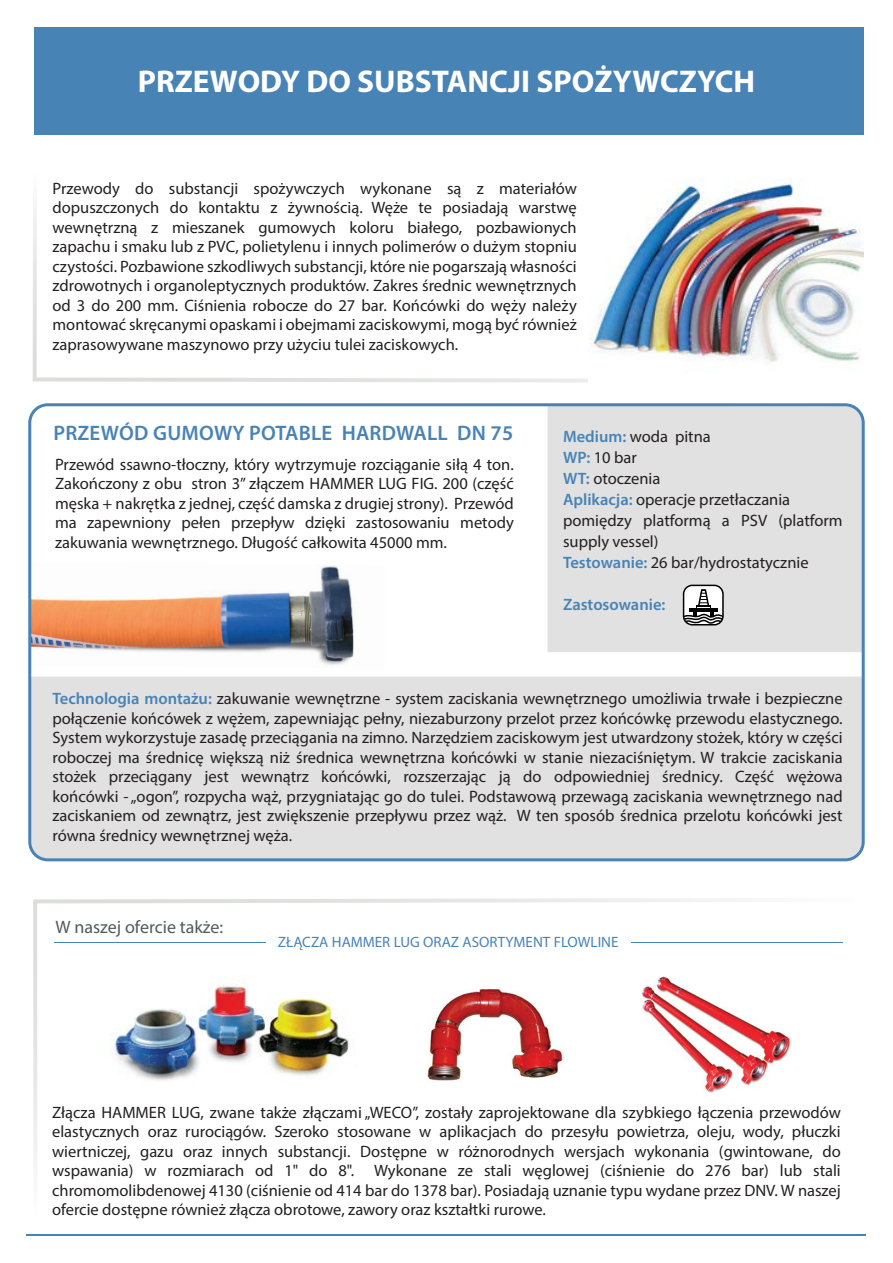
<style>
.page{position:relative;width:893px;height:1263px;background:#fff}
.page>*{position:absolute;margin:0;border:0;box-sizing:border-box;transform-origin:0 0}
.t1{font:700 31.5px "Myriad Pro";color:#fff}
.t2{font:600 21px "Myriad Pro";letter-spacing:.01em;color:#4883b6}
.t3{font:18px "Myriad Pro";color:#515b60}
.t4{font:16.5px/19.5px "Myriad Pro";color:#231f20;text-align:justify}
.t5{font:600 16.5px "Myriad Pro";color:#4883b6}
.t6{font:15px "Myriad Pro";color:#4883b6}
.s1{font-weight:600;color:#4883b6}
</style>
<div class="page">
<div style="left:547px;top:407px;width:314px;height:245px;background:#e1e1e1"></div>
<div style="left:34px;top:27px;width:829px;height:108px;background:#4883b6"></div>
<svg style="left:33px;top:206px;width:4px;height:175px"></svg>
<svg style="left:36px;top:377px;width:552px;height:5px"></svg>
<div style="left:32px;top:677px;width:829px;height:185px;background:#e1e1e1"></div>
<img style="left:589px;top:178px;width:274px;height:184px">
<img style="left:32px;top:566px;width:322px;height:100px">
<div style="left:684px;top:585px;width:39px;height:40px;background:#fff;border-radius:9px"></div>
<div style="left:683px;top:585px;width:41px;height:40px;border:2px solid #000;border-radius:9px"></div>
<svg style="left:682px;top:589px;width:43px;height:37px"></svg>
<div style="left:28px;top:403px;width:837px;height:458px;border:3px solid #4883b6;border-radius:18px"></div>
<svg style="left:33px;top:903px;width:4px;height:267px"></svg>
<svg style="left:33px;top:898px;width:699px;height:5px"></svg>
<hr style="left:54px;top:941px;width:211px;height:1px;background:#4883b6">
<hr style="left:631px;top:941px;width:212px;height:1px;background:#4883b6">
<img style="left:114px;top:985px;width:235px;height:96px">
<hr style="left:27px;top:1234px;width:839px;height:2px;background:#4883b6">
<img style="left:427px;top:988px;width:138px;height:93px">
<img style="left:641px;top:977px;width:149px;height:116px">
<h1 class="t1" style="left:138px;top:60px;width:619px">PRZEWODY DO SUBSTANCJI SPOŻYWCZYCH</h1>
<p class="t4" style="left:53px;top:178px;width:526px">Przewody do substancji spożywczych wykonane są z materiałów dopuszczonych do kontaktu z żywnością. Węże te posiadają warstwę wewnętrzną z mieszanek gumowych koloru białego, pozbawionych zapachu i smaku lub z PVC, polietylenu i innych polimerów o dużym stopniu czystości. Pozbawione szkodliwych substancji, które nie pogarszają własności zdrowotnych i organoleptycznych produktów. Zakres średnic wewnętrznych od 3 do 200 mm. Ciśnienia robocze do 27 bar. Końcówki do węży należy montować skręcanymi opaskami i obejmami zaciskowymi, mogą być również zaprasowywane maszynowo przy użyciu tulei zaciskowych.</p>
<p class="t2" style="left:53px;top:419px;width:461px">PRZEWÓD GUMOWY POTABLE HARDWALL DN 75</p>
<p class="t4" style="left:55px;top:454px;width:460px">Przewód ssawno-tłoczny, który wytrzymuje rozciąganie siłą 4 ton.<br>Zakończony z obu stron 3” złączem HAMMER LUG FIG. 200 (część męska + nakrętka z jednej, część damska z drugiej strony). Przewód ma zapewniony pełen przepływ dzięki zastosowaniu metody zakuwania wewnętrznego. Długość całkowita 45000 mm.</p>
<p class="t4" style="left:563px;top:426px;width:281px;line-height:21px;text-align:left"><span class="s1">Medium:</span> woda pitna<br><span class="s1">WP:</span> 10 bar<br><span class="s1">WT:</span> otoczenia<br><span class="s1">Aplikacja:</span> operacje przetłaczania pomiędzy platformą a PSV (platform supply vessel)<br><span class="s1">Testowanie:</span> 26 bar/hydrostatycznie</p>
<p class="t5" style="left:563px;top:594px;width:104px">Zastosowanie:</p>
<p class="t4" style="left:52px;top:688px;width:792px"><span class="s1">Technologia montażu:</span> zakuwanie wewnętrzne - system zaciskania wewnętrznego umożliwia trwałe i bezpieczne połączenie końcówek z wężem, zapewniając pełny, niezaburzony przelot przez końcówkę przewodu elastycznego.<br>System wykorzystuje zasadę przeciągania na zimno. Narzędziem zaciskowym jest utwardzony stożek, który w części roboczej ma średnicę większą niż średnica wewnętrzna końcówki w stanie niezaciśniętym. W trakcie zaciskania stożek przeciągany jest wewnątrz końcówki, rozszerzając ją do odpowiedniej średnicy. Część wężowa końcówki - „ogon”, rozpycha wąż, przygniatając go do tulei. Podstawową przewagą zaciskania wewnętrznego nad zaciskaniem od zewnątrz, jest zwiększenie przepływu przez wąż. W ten sposób średnica przelotu końcówki jest równa średnicy wewnętrznej węża.</p>
<p class="t3" style="left:55px;top:915px;width:169px">W naszej ofercie także:</p>
<p class="t6" style="left:278px;top:932px;width:342px">ZŁĄCZA HAMMER LUG ORAZ ASORTYMENT FLOWLINE</p>
<p class="t4" style="left:52px;top:1102px;width:790px">Złącza HAMMER LUG, zwane także złączami „WECO”, zostały zaprojektowane dla szybkiego łączenia przewodów elastycznych oraz rurociągów. Szeroko stosowane w aplikacjach do przesyłu powietrza, oleju, wody, płuczki wiertniczej, gazu oraz innych substancji. Dostępne w różnorodnych wersjach wykonania (gwintowane, do wspawania) w rozmiarach od 1" do 8". Wykonane ze stali węglowej (ciśnienie do 276 bar) lub stali chromomolibdenowej 4130 (ciśnienie od 414 bar do 1378 bar). Posiadają uznanie typu wydane przez DNV. W naszej ofercie dostępne również złącza obrotowe, zawory oraz kształtki rurowe.</p>
</div>
